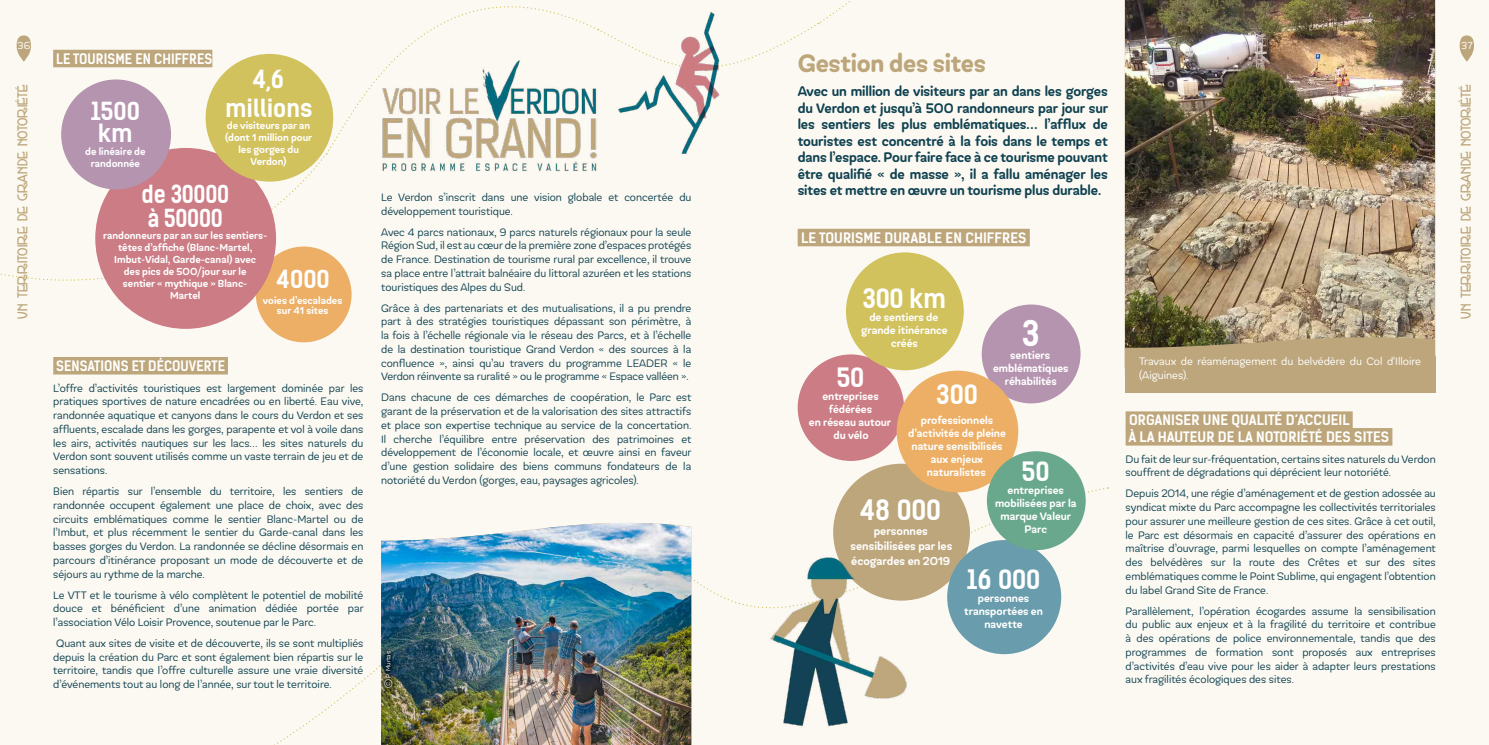
<style>
.page{position:relative;width:1489px;height:745px;background:#fff}
.page>*{position:absolute;margin:0;border:0;box-sizing:border-box;transform-origin:0 0}
.t1{font:700 33.5px "Kelson Sans";color:#fff}
.t2{font:700 26.75px "Kelson Sans";color:#fff}
.t3{font:700 25.5px "Kelson Sans";color:#fff}
.t4{font:700 25px "Globa";letter-spacing:-.01em;color:#bda67b}
.t5{font:700 23.75px/28.5px "Kelson Sans";letter-spacing:-.01em;color:#fff;text-align:center}
.t6{font:700 23.75px/23.8px "Kelson Sans";letter-spacing:-.01em;color:#fff;scale:.9 1}
.t7{font:500 13.75px/16.5px "Globa";letter-spacing:-.01em;color:#0f4151;text-align:justify}
.t8{font:700 13.75px/16.6px "Kelson Sans";letter-spacing:.005em;color:#fff}
.t9{font:700 13.75px "Kelson Sans";letter-spacing:.005em;color:#fff;scale:.95 1}
.t10{font:12.5px "DK Weltschmerz";color:#bda67b}
.t11{font:500 11.38px/14.8px "Globa";color:#fff;text-align:center}
.t12{font:500 10.88px/13px "Globa";color:#fff;text-align:center}
.t13{font:300 10.62px/13.8px "Globa";color:#0f4151;text-align:justify}
.t14{font:300 10.62px/13.8px "Globa";color:#fff}
.t15{font:500 10.12px/12.1px "Globa";color:#fff;text-align:center}
.t16{font:300 10px "Globa";color:#fff}
.t17{font:300 6.25px "Globa";color:#fff}
.s1{font-size:7.5px}
</style>
<div class="page">
<div style="left:0;top:0;width:1488px;height:744px;background:#fbf9f1"></div>
<svg style="left:691px;top:486px;width:417px;height:147px"></svg>
<svg style="left:0;top:155px;width:325px;height:188px"></svg>
<svg style="left:1459px;top:35px;width:14px;height:26px"></svg>
<svg style="left:17px;top:35px;width:14px;height:26px"></svg>
<div style="left:53px;top:357px;width:175px;height:17px;background:#bda67b"></div>
<img style="left:381px;top:53px;width:216px;height:119px">
<div style="left:53px;top:50px;width:159px;height:17px;background:#bda67b"></div>
<div style="left:256px;top:246px;width:95px;height:96px;background:#ecaf65;border-radius:50%"></div>
<div style="left:95px;top:148px;width:181px;height:180px;background:#cb7c84;border-radius:50%"></div>
<div style="left:206px;top:54px;width:127px;height:127px;background:#d1c25e;border-radius:50%"></div>
<div style="left:61px;top:79px;width:110px;height:110px;background:#b594b0;border-radius:50%"></div>
<img style="left:381px;top:522px;width:310px;height:222px">
<div style="left:797px;top:229px;width:232px;height:17px;background:#bda67b"></div>
<div style="left:833px;top:463px;width:136px;height:137px;background:#bda67b;border-radius:50%"></div>
<div style="left:797px;top:354px;width:107px;height:106px;background:#cb7c84;border-radius:50%"></div>
<div style="left:845px;top:252px;width:118px;height:118px;background:#d1c25e;border-radius:50%"></div>
<div style="left:981px;top:304px;width:99px;height:99px;background:#b594b0;border-radius:50%"></div>
<div style="left:896px;top:370px;width:122px;height:122px;background:#ecaf65;border-radius:50%"></div>
<div style="left:947px;top:539px;width:114px;height:114px;background:#699cac;border-radius:50%"></div>
<div style="left:986px;top:451px;width:99px;height:98px;background:#69a88d;border-radius:50%"></div>
<div style="left:1125px;top:411px;width:227px;height:17px;background:#bda67b"></div>
<div style="left:1125px;top:428px;width:267px;height:17px;background:#bda67b"></div>
<img style="left:1124px;top:0;width:310px;height:336px">
<img style="left:582px;top:12px;width:171px;height:157px">
<img style="left:738px;top:508px;width:207px;height:219px">
<svg style="left:380px;top:646px;width:16px;height:45px"></svg>
<svg style="left:1124px;top:336px;width:310px;height:20px"></svg>
<div style="left:1124px;top:356px;width:310px;height:36px;background:#bda67b"></div>
<p class="t16" style="left:18px;top:39px;width:14px">36</p>
<p class="t10" style="left:14px;top:318px;width:235px;rotate:-90deg">UN TERRITOIRE DE GRANDE NOTORIÉTÉ</p>
<p class="t9" style="left:56px;top:50px;width:166px">LE TOURISME EN CHIFFRES</p>
<h3 class="t5" style="left:91px;top:100px;width:50px;line-height:22.5px;text-align:left">1500 km</h3>
<p class="t15" style="left:85px;top:145px;width:62px">de linéaire de randonnée</p>
<h3 class="t5" style="left:225px;top:65px;width:89px">4,6 millions</h3>
<p class="t15" style="left:225px;top:119px;width:88px">de visiteurs par an (dont 1 million pour les gorges du<br>Verdon)</p>
<h3 class="t6" style="left:141px;top:182px;width:99px">de 30000 à 50000</h3>
<p class="t15" style="left:103px;top:229px;width:166px">randonneurs par an sur les sentiers&shy;têtes d’affiche (Blanc-Martel,<br>Imbut-Vidal, Garde-canal) avec<br>des pics de 500/jour sur le<br>sentier « mythique » Blanc-<br>Martel</p>
<h3 class="t5" style="left:277px;top:265px;width:54px">4000</h3>
<p class="t15" style="left:263px;top:296px;width:81px;line-height:9.5px">voies d’escalades sur 41 sites</p>
<p class="t9" style="left:56px;top:357px;width:179px">SENSATIONS ET DÉCOUVERTE</p>
<p class="t13" style="left:53px;top:381px;width:312px">L’offre d’activités touristiques est largement dominée par les pratiques sportives de nature encadrées ou en liberté. Eau vive, randonnée aquatique et canyons dans le cours du Verdon et ses affluents, escalade dans les gorges, parapente et vol à voile dans les airs, activités nautiques sur les lacs… les sites naturels du Verdon sont souvent utilisés comme un vaste terrain de jeu et de sensations.</p>
<p class="t13" style="left:53px;top:484px;width:312px">Bien répartis sur l’ensemble du territoire, les sentiers de randonnée occupent également une place de choix, avec des circuits emblématiques comme le sentier Blanc-Martel ou de l’Imbut, et plus récemment le sentier du Garde-canal dans les basses gorges du Verdon. La randonnée se décline désormais en parcours d’itinérance proposant un mode de découverte et de séjours au rythme de la marche.</p>
<p class="t13" style="left:53px;top:587px;width:312px">Le VTT et le tourisme à vélo complètent le potentiel de mobilité douce et bénéficient d’une animation dédiée portée par l’association Vélo Loisir Provence, soutenue par le Parc.</p>
<p class="t13" style="left:53px;top:636px;width:311px">Quant aux sites de visite et de découverte, ils se sont multipliés depuis la création du Parc et sont également bien répartis sur le territoire, tandis que l’offre culturelle assure une vraie diversité d’événements tout au long de l’année, sur tout le territoire.</p>
<p class="t13" style="left:381px;top:190px;width:312px">Le Verdon s’inscrit dans une vision globale et concertée du développement touristique.</p>
<p class="t13" style="left:381px;top:225px;width:312px">Avec 4 parcs nationaux, 9 parcs naturels régionaux pour la seule Région Sud, il est au cœur de la première zone d’espaces protégés de France. Destination de tourisme rural par excellence, il trouve sa place entre l’attrait balnéaire du littoral azuréen et les stations touristiques des Alpes du Sud.</p>
<p class="t13" style="left:381px;top:301px;width:312px">Grâce à des partenariats et des mutualisations, il a pu prendre part à des stratégies touristiques dépassant son périmètre, à la fois à l’échelle régionale via le réseau des Parcs, et à l’échelle de la destination touristique Grand Verdon « des sources à la confluence », ainsi qu’au travers du programme LEADER « le Verdon réinvente sa ruralité » ou le programme « Espace valléen ».</p>
<p class="t13" style="left:381px;top:390px;width:312px">Dans chacune de ces démarches de coopération, le Parc est garant de la préservation et de la valorisation des sites attractifs et place son expertise technique au service de la concertation.<br>Il cherche l’équilibre entre préservation des patrimoines et développement de l’économie locale, et œuvre ainsi en faveur d’une gestion solidaire des biens communs fondateurs de la notoriété du Verdon (gorges, eau, paysages agricoles).</p>
<p class="t17" style="left:384px;top:687px;width:39px;rotate:-90deg"><span class="s1">©</span> P. Murtas</p>
<h3 class="t4" style="left:797px;top:48px;width:190px">Gestion des sites</h3>
<p class="t7" style="left:797px;top:83px;width:312px">Avec un million de visiteurs par an dans les gorges du Verdon et jusqu’à 500 randonneurs par jour sur les sentiers les plus emblématiques… l’afflux de touristes est concentré à la fois dans le temps et dans l’espace. Pour faire face à ce tourisme pouvant être qualifié « de masse », il a fallu aménager les sites et mettre en œuvre un tourisme plus durable.</p>
<p class="t8" style="left:801px;top:229px;width:227px">LE TOURISME DURABLE EN CHIFFRES</p>
<h3 class="t3" style="left:862px;top:282px;width:85px">300 km</h3>
<p class="t12" style="left:861px;top:310px;width:88px">de sentiers de grande itinérance créés</p>
<h1 class="t1" style="left:1021px;top:313px;width:19px">3</h1>
<p class="t12" style="left:993px;top:349px;width:77px">sentiers emblématiques réhabilités</p>
<h3 class="t3" style="left:936px;top:378px;width:43px">300</h3>
<p class="t12" style="left:908px;top:413px;width:99px">professionnels d’activités de pleine nature sensibilisés aux enjeux naturalistes</p>
<h3 class="t3" style="left:836px;top:361px;width:29px">50</h3>
<p class="t12" style="left:808px;top:389px;width:84px">entreprises fédérées<br>en réseau autour du vélo</p>
<h3 class="t3" style="left:1021px;top:455px;width:29px">50</h3>
<p class="t12" style="left:995px;top:483px;width:83px">entreprises mobilisées par la marque Valeur<br>Parc</p>
<h2 class="t2" style="left:860px;top:493px;width:82px">48 000</h2>
<p class="t11" style="left:850px;top:523px;width:103px">personnes sensibilisées par les écogardes en 2019</p>
<h3 class="t3" style="left:966px;top:563px;width:75px">16 000</h3>
<p class="t12" style="left:964px;top:591px;width:80px">personnes transportées en navette</p>
<p class="t14" style="left:1138px;top:354px;width:283px">Travaux de réaménagement du belvédère du Col d'Illoire (Aiguines).</p>
<p class="t8" style="left:1128px;top:411px;width:262px">ORGANISER UNE QUALITÉ D’ACCUEIL<br>À LA HAUTEUR DE LA NOTORIÉTÉ DES SITES</p>
<p class="t13" style="left:1125px;top:452px;width:312px">Du fait de leur sur-fréquentation, certains sites naturels du Verdon souffrent de dégradations qui déprécient leur notoriété.</p>
<p class="t13" style="left:1125px;top:486px;width:312px">Depuis 2014, une régie d’aménagement et de gestion adossée au syndicat mixte du Parc accompagne les collectivités territoriales pour assurer une meilleure gestion de ces sites. Grâce à cet outil, le Parc est désormais en capacité d’assurer des opérations en maîtrise d’ouvrage, parmi lesquelles on compte l’aménagement des belvédères sur la route des Crêtes et sur des sites emblématiques comme le Point Sublime, qui engagent l’obtention du label Grand Site de France.</p>
<p class="t13" style="left:1125px;top:603px;width:312px">Parallèlement, l’opération écogardes assume la sensibilisation du public aux enjeux et à la fragilité du territoire et contribue à des opérations de police environnementale, tandis que des programmes de formation sont proposés aux entreprises d’activités d’eau vive pour les aider à adapter leurs prestations aux fragilités écologiques des sites.</p>
<p class="t16" style="left:1460px;top:39px;width:13px">37</p>
<p class="t10" style="left:1457px;top:318px;width:235px;rotate:-90deg">UN TERRITOIRE DE GRANDE NOTORIÉTÉ</p>
</div>
